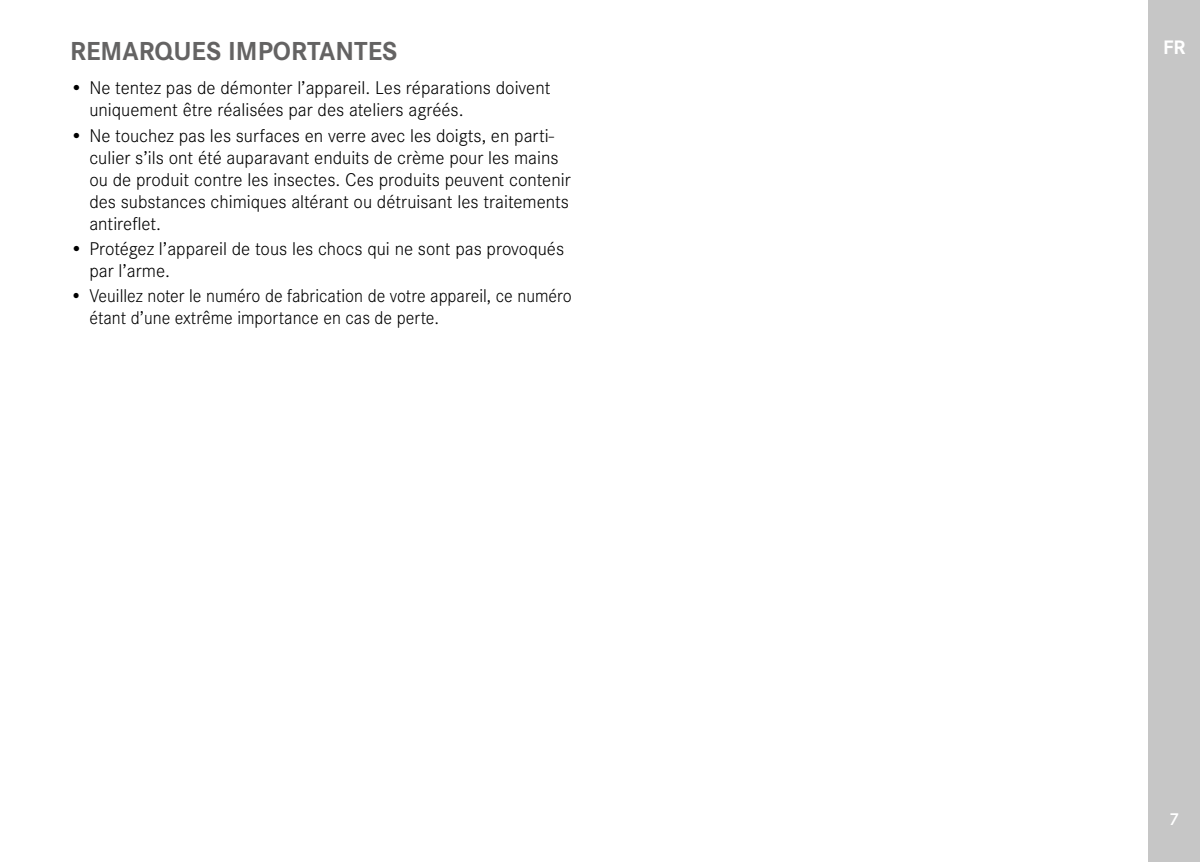
<style>
.page{position:relative;width:1200px;height:862px;background:#fff}
.page>*{position:absolute;margin:0;border:0;box-sizing:border-box;transform-origin:0 0}
.t1{font:700 27px "Corporate S";color:#646363}
.t2{font:700 20.25px "Corporate S";color:#fff}
.t3{font:300 19.12px/22.1px "Corporate S";color:#000}
.t4{font:300 19.12px/22.1px "Corporate S";color:#000;scale:.95 1}
.t5{font:600 18px "Corporate S";color:#fff}
</style>
<div class="page">
<div style="left:1148px;top:0;width:51px;height:861px;background:#c6c6c6"></div>
<h1 class="t1" style="left:70px;top:29px;width:329px">REMARQUES IMPORTANTES</h1>
<p class="t3" style="left:89px;top:76px;width:462px;text-indent:-19px">• Ne tentez pas de démonter l’appareil. Les réparations doivent uniquement être réalisées par des ateliers agréés.</p>
<p class="t3" style="left:89px;top:123px;width:482px;text-indent:-19px">• Ne touchez pas les surfaces en verre avec les doigts, en parti&shy;culier s’ils ont été auparavant enduits de crème pour les mains ou de produit contre les insectes. Ces produits peuvent contenir des substances chimiques altérant ou détruisant les traitements antireflet.</p>
<p class="t3" style="left:89px;top:236px;width:476px;text-indent:-19px">• Protégez l’appareil de tous les chocs qui ne sont pas provoqués par l’arme.</p>
<p class="t4" style="left:89px;top:283px;width:509px;text-indent:-19px">• Veuillez noter le numéro de fabrication de votre appareil, ce numéro étant d’une extrême importance en cas de perte.</p>
<p class="t2" style="left:1162px;top:32px;width:24px">FR</p>
<p class="t5" style="left:1168px;top:805px;width:11px">7</p>
</div>
